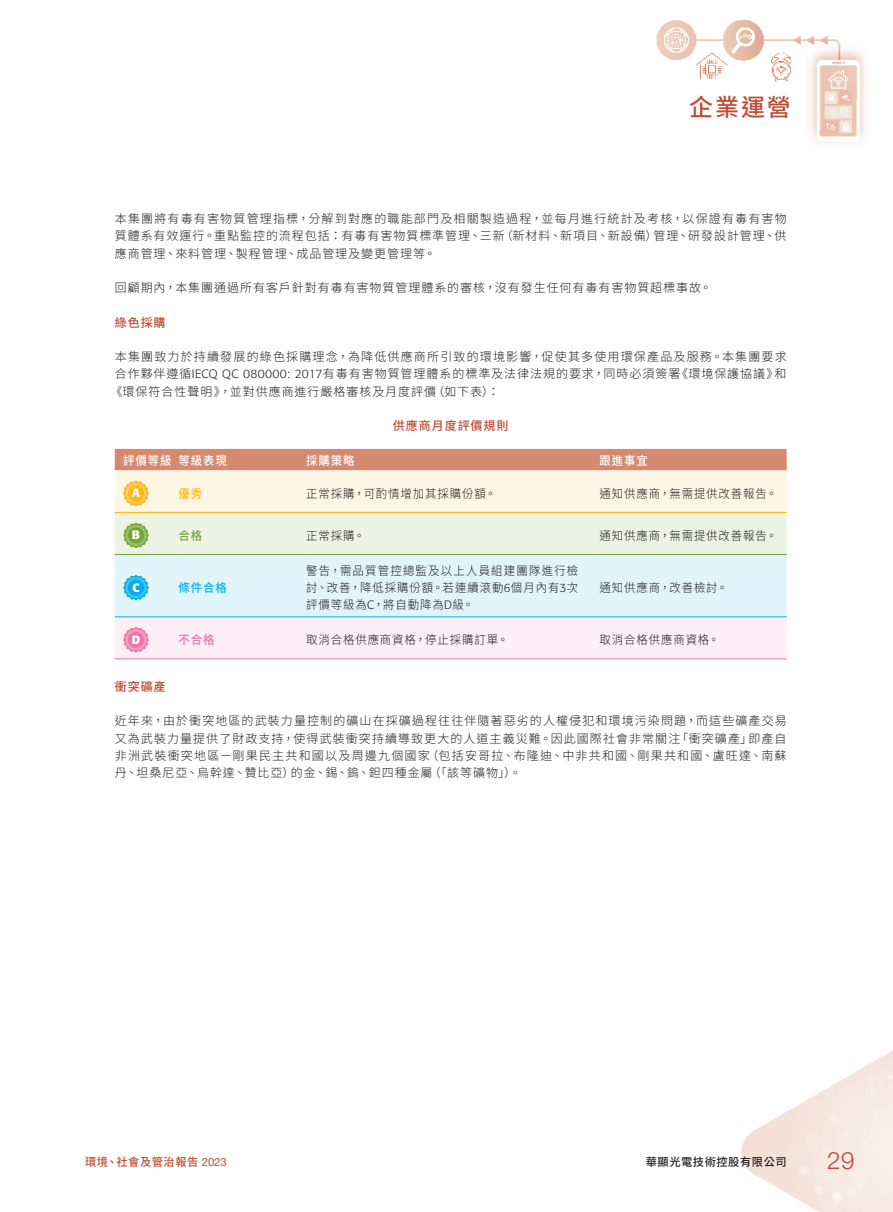
<style>
.page{position:relative;width:893px;height:1212px;background:#fff}
.page>*{position:absolute;margin:0;border:0;box-sizing:border-box;transform-origin:0 0}
.t1{font:500 24px "Source Han Sans TC";color:#c04931}
.t2{font:300 24px "Helvetica Neue LT Std";color:#c04931}
.Body_Text{font:300 12px/17.2px "Source Han Sans TC";letter-spacing:.08em;color:#231f20;text-align:justify}
.Body_Text-2{font:300 12px/17.2px "Source Han Sans TC";letter-spacing:.08em;color:#231f20;text-align:justify;scale:.95 1}
.Body_Text-3{font:300 12px "Source Han Sans TC";letter-spacing:.1em;color:#231f20}
.Heading_2{font:500 12px "Source Han Sans TC";letter-spacing:.08em;color:#c04931}
.Body_Text-4{font:500 12px "Source Han Sans TC";letter-spacing:.08em;color:#fff;scale:.95 1}
.Body_Text-5{font:700 12px "Formata";color:#fff}
.Body_Text-6{font:500 12px "Source Han Sans TC";color:#00aeef;scale:.95 1}
.Body_Text-7{font:500 12px "Source Han Sans TC";color:#f171ab;scale:.95 1}
.Body_Text-8{font:500 12px "Source Han Sans TC";color:#fcb814;scale:.95 1}
.Body_Text-9{font:500 12px "Source Han Sans TC";color:#70a634;scale:.95 1}
.t3{font:500 11.25px "Source Han Sans TC";letter-spacing:.05em;color:#c04931}
.t4{font:500 11.25px "Source Han Sans TC";letter-spacing:.05em;color:#231f20}
.s1{font-family:"Formata"}
.s2{font-family:"Helvetica Neue LT Std";font-weight:400}
</style>
<div class="page">
<img style="left:114px;top:19px;width:779px;height:1193px">
<svg style="left:115px;top:449px;width:672px;height:210px"></svg>
<h1 class="t1" style="left:689px;top:94px;width:103px">企業運營</h1>
<p class="Body_Text" style="left:115px;top:210px;width:673px">本集團將有毒有害物質管理指標，分解到對應的職能部門及相關製造過程，並每月進行統計及考核，以保證有毒有害物質體系有效運行。重點監控的流程包括：有毒有害物質標準管理、三新（新材料、新項目、新設備）管理、研發設計管理、供應商管理、來料管理、製程管理、成品管理及變更管理等。</p>
<p class="Body_Text" style="left:115px;top:279px;width:599px">回顧期內，本集團通過所有客戶針對有毒有害物質管理體系的審核，沒有發生任何有毒有害物質超標事故。</p>
<p class="Heading_2" style="left:115px;top:315px;width:52px">綠色採購</p>
<p class="Body_Text-3" style="left:115px;top:350px;width:673px">本集團致力於持續發展的綠色採購理念，為降低供應商所引致的環境影響，促使其多使用環保產品及服務。本集團要求</p>
<p class="Body_Text" style="left:115px;top:366px;width:673px">合作夥伴遵循<span class="s1">IECQ QC 080000: 2017</span>有毒有害物質管理體系的標準及法律法規的要求，同時必須簽署《環境保護協議》和</p>
<p class="Body_Text" style="left:111px;top:383px;width:390px">《環保符合性聲明》，並對供應商進行嚴格審核及月度評價（如下表）：</p>
<p class="Heading_2" style="left:393px;top:419px;width:117px">供應商月度評價規則</p>
<p class="Body_Text-4" style="left:123px;top:453px;width:52px">評價等級</p>
<p class="Body_Text-4" style="left:179px;top:453px;width:52px">等級表現</p>
<p class="Body_Text-4" style="left:306px;top:453px;width:52px">採購策略</p>
<p class="Body_Text-4" style="left:600px;top:453px;width:52px">跟進事宜</p>
<p class="Body_Text-5" style="left:132px;top:486px;width:10px">A</p>
<p class="Body_Text-8" style="left:179px;top:486px;width:26px">優秀</p>
<p class="Body_Text-2" style="left:306px;top:485px;width:201px">正常採購，可酌情增加其採購份額。</p>
<p class="Body_Text-2" style="left:600px;top:485px;width:188px">通知供應商，無需提供改善報告。</p>
<p class="Body_Text-5" style="left:132px;top:528px;width:10px">B</p>
<p class="Body_Text-9" style="left:179px;top:528px;width:26px">合格</p>
<p class="Body_Text-2" style="left:306px;top:527px;width:63px">正常採購。</p>
<p class="Body_Text-2" style="left:600px;top:527px;width:188px">通知供應商，無需提供改善報告。</p>
<p class="Body_Text-5" style="left:132px;top:580px;width:9px">C</p>
<p class="Body_Text-6" style="left:179px;top:581px;width:52px">條件合格</p>
<p class="Body_Text-2" style="left:306px;top:562px;width:288px">警告，需品質管控總監及以上人員組建團隊進行檢討、改善，降低採購份額。若連續滾動<span class="s1">6</span>個月內有<span class="s1">3</span>次評價等級為<span class="s1">C</span>，將自動降為<span class="s1">D</span>級。</p>
<p class="Body_Text-2" style="left:600px;top:579px;width:137px">通知供應商，改善檢討。</p>
<p class="Body_Text-5" style="left:132px;top:632px;width:10px">D</p>
<p class="Body_Text-7" style="left:179px;top:633px;width:39px">不合格</p>
<p class="Body_Text-2" style="left:306px;top:631px;width:214px">取消合格供應商資格，停止採購訂單。</p>
<p class="Body_Text-2" style="left:600px;top:631px;width:128px">取消合格供應商資格。</p>
<p class="Heading_2" style="left:115px;top:680px;width:52px">衝突礦產</p>
<p class="Body_Text" style="left:115px;top:713px;width:673px">近年來，由於衝突地區的武裝力量控制的礦山在採礦過程往往伴隨著惡劣的人權侵犯和環境污染問題，而這些礦產交易又為武裝力量提供了財政支持，使得武裝衝突持續導致更大的人道主義災難。因此國際社會非常關注「衝突礦產」即產自非洲武裝衝突地區－剛果民主共和國以及周邊九個國家（包括安哥拉、布隆迪、中非共和國、剛果共和國、盧旺達、南蘇丹、坦桑尼亞、烏幹達、贊比亞）的金、錫、鎢、鉭四種金屬（「該等礦物」）。</p>
<p class="t3" style="left:85px;top:1155px;width:143px">環境、社會及管治報告 <span class="s2">2023</span></p>
<p class="t4" style="left:646px;top:1155px;width:142px">華顯光電技術控股有限公司</p>
<h1 class="t2" style="left:827px;top:1145px;width:29px">29</h1>
</div>
